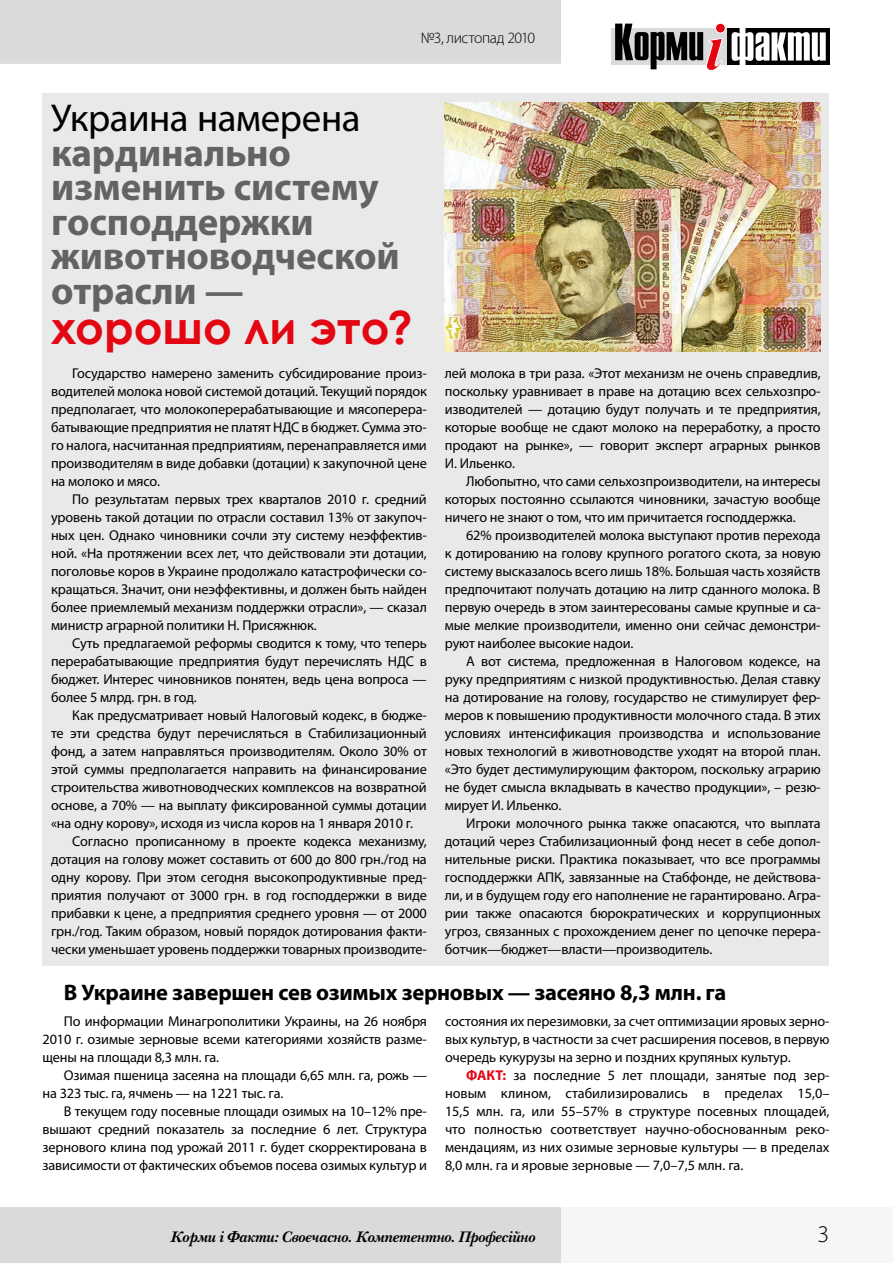
<style>
.page{position:relative;width:893px;height:1263px;background:#fff}
.page>*{position:absolute;margin:0;border:0;box-sizing:border-box;transform-origin:0 0}
.t1{font:700 45px "Century Gothic";color:#e30613}
.t2{font:700 39px/34.5px "Myriad Pro";letter-spacing:-.005em;color:#646363}
.t3{font:39px "Myriad Pro";letter-spacing:-.015em;color:#000}
.t4{font:300 24px "Myriad Pro";color:#000}
.t5{font:700 22.5px "Myriad Pro";letter-spacing:-.01em;color:#000}
.t6{font:italic 700 15.75px "New Baskerville C";letter-spacing:-.01em;color:#000}
.t7{font:300 15.75px "Myriad Pro";letter-spacing:-.03em;color:#000}
.t8{font:14.25px/18px "Myriad Pro";letter-spacing:-.01em;color:#000;text-align:justify}
.s1{font-weight:700;color:#e30613}
</style>
<div class="page">
<div style="left:0;top:1208px;width:561px;height:55px;background:#dadada"></div>
<div style="left:561px;top:1208px;width:332px;height:55px;background:#f6f6f6"></div>
<div style="left:611px;top:28px;width:122px;height:37px;background:#dadada"></div>
<div style="left:727px;top:28px;width:102px;height:37px;background:#000"></div>
<svg style="left:732px;top:28px;width:94px;height:37px"></svg>
<svg style="left:615px;top:23px;width:111px;height:48px"></svg>
<div style="left:0;top:0;width:561px;height:64px;background:#dadada"></div>
<div style="left:43px;top:94px;width:786px;height:872px;background:#e9e9e9"></div>
<img style="left:445px;top:102px;width:375px;height:250px">
<p class="t7" style="left:421px;top:28px;width:116px">№3, листопад 2010</p>
<h2 class="t3" style="left:51px;top:94px;width:311px">Украина намерена</h2>
<h2 class="t2" style="left:51px;top:134px;width:350px">кардинально изменить систему господдержки животноводческой отрасли —</h2>
<h1 class="t1" style="left:51px;top:294px;width:363px">хорошо ли это?</h1>
<p class="t8" style="left:51px;top:364px;width:377px;text-indent:21px">Государство намерено заменить субсидирование произ&shy;водителей молока новой системой дотаций. Текущий порядок предполагает, что молокоперерабатывающие и мясоперера&shy;батывающие предприятия не платят НДС в бюджет. Сумма это&shy;го налога, насчитанная предприятиям, перенаправляется ими производителям в виде добавки (дотации) к закупочной цене на молоко и мясо.</p>
<p class="t8" style="left:51px;top:490px;width:377px;text-indent:21px">По результатам первых трех кварталов 2010 г. средний уровень такой дотации по отрасли составил 13% от закупоч&shy;ных цен. Однако чиновники сочли эту систему неэффектив&shy;ной. «На протяжении всех лет, что действовали эти дотации, поголовье коров в Украине продолжало катастрофически со&shy;кращаться. Значит, они неэффективны, и должен быть найден более приемлемый механизм поддержки отрасли», — сказал министр аграрной политики Н. Присяжнюк.</p>
<p class="t8" style="left:51px;top:634px;width:377px;text-indent:21px">Суть предлагаемой реформы сводится к тому, что теперь перерабатывающие предприятия будут перечислять НДС в бюджет. Интерес чиновников понятен, ведь цена вопроса — более 5 млрд. грн. в год.</p>
<p class="t8" style="left:72px;top:706px;width:356px">Как предусматривает новый Налоговый кодекс, в бюдже-</p>
<p class="t8" style="left:51px;top:724px;width:377px">те эти средства будут перечисляться в Стабилизационный</p>
<p class="t8" style="left:51px;top:742px;width:377px">фонд, а затем направляться производителям. Около 30% от</p>
<p class="t8" style="left:51px;top:760px;width:377px">этой суммы предполагается направить на финансирование</p>
<p class="t8" style="left:51px;top:778px;width:377px">строительства животноводческих комплексов на возвратной</p>
<p class="t8" style="left:51px;top:796px;width:377px">основе, а 70% — на выплату фиксированной суммы дотации</p>
<p class="t8" style="left:51px;top:814px;width:363px">«на одну корову», исходя из числа коров на 1 января 2010 г.</p>
<p class="t8" style="left:72px;top:832px;width:356px">Согласно прописанному в проекте кодекса механизму,</p>
<p class="t8" style="left:51px;top:850px;width:377px">дотация на голову может составить от 600 до 800 грн./год на</p>
<p class="t8" style="left:51px;top:868px;width:377px">одну корову. При этом сегодня высокопродуктивные пред-</p>
<p class="t8" style="left:51px;top:886px;width:377px">приятия получают от 3000 грн. в год господдержки в виде</p>
<p class="t8" style="left:51px;top:904px;width:377px">прибавки к цене, а предприятия среднего уровня — от 2000</p>
<p class="t8" style="left:51px;top:922px;width:377px">грн./год. Таким образом, новый порядок дотирования факти-</p>
<p class="t8" style="left:51px;top:940px;width:377px">чески уменьшает уровень поддержки товарных производите-</p>
<p class="t8" style="left:445px;top:364px;width:377px">лей молока в три раза. «Этот механизм не очень справедлив, поскольку уравнивает в праве на дотацию всех сельхозпро&shy;изводителей — дотацию будут получать и те предприятия, которые вообще не сдают молоко на переработку, а просто продают на рынке», — говорит эксперт аграрных рынков И. Ильенко.</p>
<p class="t8" style="left:445px;top:472px;width:377px;text-indent:21px">Любопытно, что сами сельхозпроизводители, на интересы которых постоянно ссылаются чиновники, зачастую вообще ничего не знают о том, что им причитается господдержка.</p>
<p class="t8" style="left:445px;top:526px;width:377px;text-indent:21px">62% производителей молока выступают против перехода к дотированию на голову крупного рогатого скота, за новую систему высказалось всего лишь 18%. Большая часть хозяйств предпочитают получать дотацию на литр сданного молока. В первую очередь в этом заинтересованы самые крупные и са&shy;мые мелкие производители, именно они сейчас демонстри&shy;руют наиболее высокие надои.</p>
<p class="t8" style="left:445px;top:652px;width:377px;text-indent:21px">А вот система, предложенная в Налоговом кодексе, на руку предприятиям с низкой продуктивностью. Делая ставку на дотирование на голову, государство не стимулирует фер&shy;меров к повышению продуктивности молочного стада. В этих условиях интенсификация производства и использование новых технологий в животноводстве уходят на второй план. «Это будет дестимулирующим фактором, поскольку аграрию не будет смысла вкладывать в качество продукции», – резю&shy;мирует И. Ильенко.</p>
<p class="t8" style="left:445px;top:814px;width:377px;text-indent:21px">Игроки молочного рынка также опасаются, что выплата дотаций через Стабилизационный фонд несет в себе допол&shy;нительные риски. Практика показывает, что все программы господдержки АПК, завязанные на Стабфонде, не действова&shy;ли, и в будущем году его наполнение не гарантировано. Агра&shy;рии также опасаются бюрократических и коррупционных угроз, связанных с прохождением денег по цепочке перера&shy;ботчик—бюджет—власти—производитель.</p>
<h3 class="t5" style="left:64px;top:978px;width:664px">В Украине завершен сев озимых зерновых — засеяно 8,3 млн. га</h3>
<p class="t8" style="left:43px;top:1012px;width:386px;text-indent:21px">По информации Минагрополитики Украины, на 26 ноября 2010 г. озимые зерновые всеми категориями хозяйств разме&shy;щены на площади 8,3 млн. га.</p>
<p class="t8" style="left:43px;top:1066px;width:386px;text-indent:21px">Озимая пшеница засеяна на площади 6,65 млн. га, рожь — на 323 тыс. га, ячмень — на 1221 тыс. га.</p>
<p class="t8" style="left:43px;top:1102px;width:386px;text-indent:21px">В текущем году посевные площади озимых на 10–12% пре&shy;вышают средний показатель за последние 6 лет. Структура зернового клина под урожай 2011 г. будет скорректирована в зависимости от фактических объемов посева озимых культур и</p>
<p class="t8" style="left:445px;top:1012px;width:386px">состояния их перезимовки, за счет оптимизации яровых зерно&shy;вых культур, в частности за счет расширения посевов, в первую очередь кукурузы на зерно и поздних крупяных культур.</p>
<p class="t8" style="left:445px;top:1066px;width:386px;text-indent:21px"><span class="s1">ФАКТ:</span> за последние 5 лет площади, занятые под зер&shy;новым клином, стабилизировались в пределах 15,0– 15,5 млн. га, или 55–57% в структуре посевных площадей, что полностью соответствует научно-обоснованным реко&shy;мендациям, из них озимые зерновые культуры — в пределах 8,0 млн. га и яровые зерновые — 7,0–7,5 млн. га.</p>
<p class="t6" style="left:170px;top:1227px;width:367px">Корми і Факти: Своєчасно. Компетентно. Професійно</p>
<h3 class="t4" style="left:817px;top:1219px;width:13px">3</h3>
</div>
